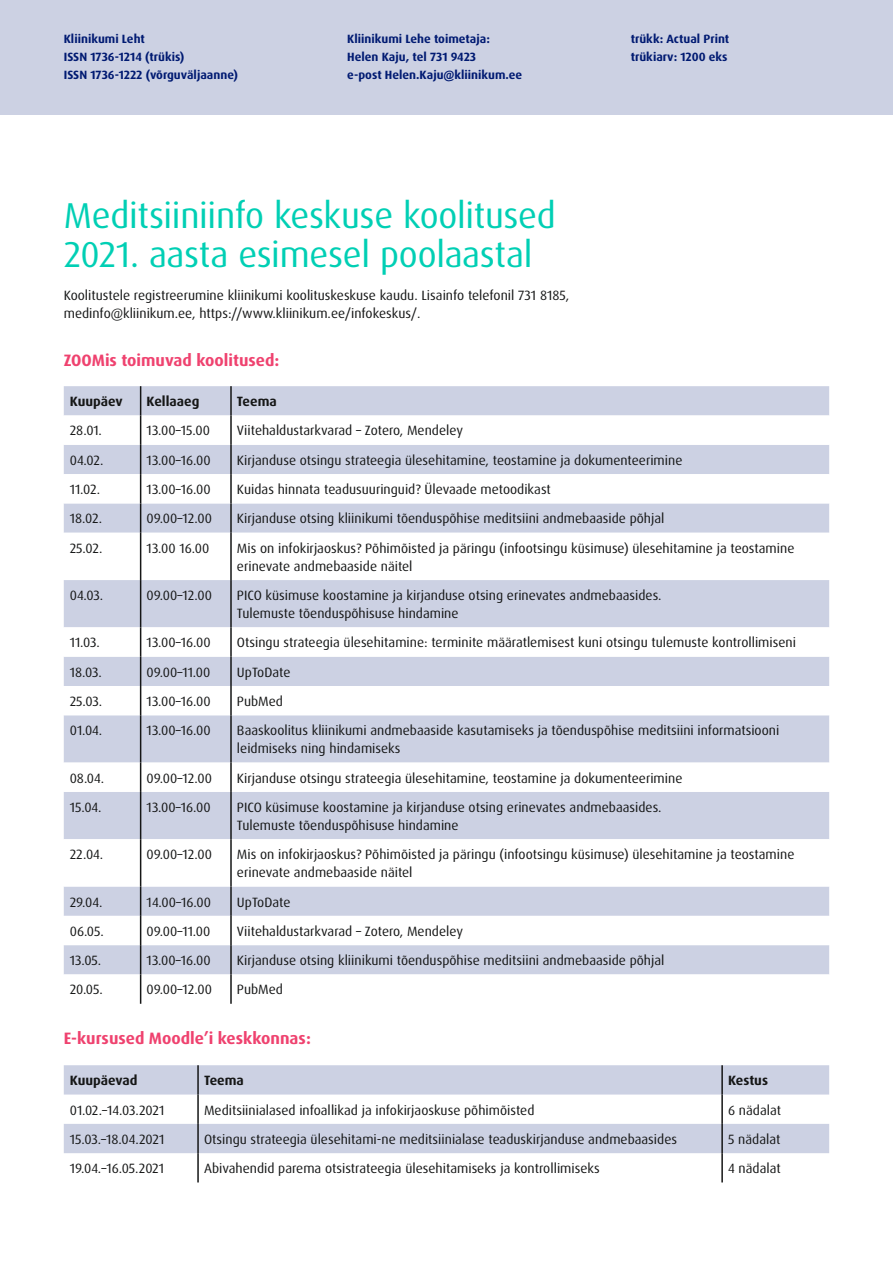
<style>
.page{position:relative;width:893px;height:1263px;background:#fff}
.page>*{position:absolute;margin:0;border:0;box-sizing:border-box;transform-origin:0 0}
.t1{font:36px/39px "Dax Pro";letter-spacing:-.01em;color:#00cfb4}
.t2{font:700 16.5px "Dax Pro";color:#ef426f}
.t3{font:13.5px/18px "Dax Pro";color:#151616}
.t4{font:700 13.5px "Dax Pro";color:#151616}
.t5{font:700 12px/18px "Dax Pro";color:#001a72}
</style>
<div class="page">
<div style="left:0;top:0;width:893px;height:115px;background:#ccd1e3"></div>
<div style="left:64px;top:386px;width:765px;height:29px;background:#ccd1e3"></div>
<svg style="left:64px;top:415px;width:765px;height:589px"></svg>
<svg style="left:140px;top:386px;width:1px;height:29px"></svg>
<hr style="left:230px;top:386px;width:2px;height:29px;background:#151616">
<hr style="left:140px;top:415px;width:1px;height:30px;background:#151616">
<hr style="left:230px;top:415px;width:2px;height:30px;background:#151616">
<hr style="left:230px;top:445px;width:2px;height:29px;background:#151616">
<svg style="left:140px;top:445px;width:1px;height:58px"></svg>
<hr style="left:230px;top:474px;width:2px;height:29px;background:#151616">
<hr style="left:140px;top:503px;width:1px;height:30px;background:#151616">
<hr style="left:230px;top:503px;width:2px;height:30px;background:#151616">
<hr style="left:140px;top:533px;width:1px;height:47px;background:#151616">
<hr style="left:230px;top:533px;width:2px;height:47px;background:#151616">
<hr style="left:140px;top:580px;width:1px;height:47px;background:#151616">
<hr style="left:230px;top:580px;width:2px;height:47px;background:#151616">
<hr style="left:140px;top:627px;width:1px;height:30px;background:#151616">
<hr style="left:230px;top:627px;width:2px;height:30px;background:#151616">
<hr style="left:230px;top:657px;width:2px;height:29px;background:#151616">
<svg style="left:140px;top:657px;width:1px;height:58px"></svg>
<hr style="left:230px;top:686px;width:2px;height:29px;background:#151616">
<hr style="left:140px;top:715px;width:1px;height:48px;background:#151616">
<hr style="left:230px;top:715px;width:2px;height:48px;background:#151616">
<svg style="left:140px;top:763px;width:1px;height:29px"></svg>
<hr style="left:230px;top:763px;width:2px;height:29px;background:#151616">
<hr style="left:140px;top:792px;width:1px;height:47px;background:#151616">
<hr style="left:230px;top:792px;width:2px;height:47px;background:#151616">
<hr style="left:140px;top:839px;width:1px;height:47px;background:#151616">
<hr style="left:230px;top:839px;width:2px;height:47px;background:#151616">
<hr style="left:140px;top:886px;width:1px;height:30px;background:#151616">
<hr style="left:230px;top:886px;width:2px;height:30px;background:#151616">
<hr style="left:230px;top:916px;width:2px;height:29px;background:#151616">
<svg style="left:140px;top:916px;width:1px;height:58px"></svg>
<hr style="left:230px;top:945px;width:2px;height:29px;background:#151616">
<hr style="left:140px;top:974px;width:1px;height:30px;background:#151616">
<hr style="left:230px;top:974px;width:2px;height:30px;background:#151616">
<svg style="left:64px;top:1065px;width:765px;height:88px;fill:#ccd1e3"></svg>
<hr style="left:197px;top:1065px;width:2px;height:29px;background:#151616">
<hr style="left:721px;top:1065px;width:2px;height:29px;background:#151616">
<hr style="left:197px;top:1094px;width:2px;height:30px;background:#151616">
<hr style="left:721px;top:1094px;width:2px;height:30px;background:#151616">
<hr style="left:197px;top:1124px;width:2px;height:29px;background:#151616">
<hr style="left:721px;top:1124px;width:2px;height:29px;background:#151616">
<hr style="left:197px;top:1153px;width:2px;height:29px;background:#151616">
<hr style="left:721px;top:1153px;width:2px;height:29px;background:#151616">
<p class="t5" style="left:64px;top:30px;width:176px">Kliinikumi Leht<br>ISSN 1736-1214 (trükis)<br>ISSN 1736-1222 (võrguväljaanne)</p>
<p class="t5" style="left:347px;top:30px;width:177px">Kliinikumi Lehe toimetaja:<br>Helen Kaju, tel 731 9423<br>e-post Helen.Kaju@kliinikum.ee</p>
<p class="t5" style="left:631px;top:30px;width:100px">trükk: Actual Print trükiarv: 1200 eks</p>
<h1 class="t1" style="left:64px;top:197px;width:494px">Meditsiiniinfo keskuse koolitused<br>2021. aasta esimesel poolaastal</h1>
<p class="t3" style="left:64px;top:287px;width:507px">Koolitustele registreerumine kliinikumi koolituskeskuse kaudu. Lisainfo telefonil 731 8185, medinfo@kliinikum.ee, https://www.kliinikum.ee/infokeskus/.</p>
<p class="t2" style="left:64px;top:350px;width:217px">ZOOMis toimuvad koolitused:</p>
<p class="t4" style="left:70px;top:393px;width:54px">Kuupäev</p>
<p class="t4" style="left:147px;top:393px;width:54px">Kellaaeg</p>
<p class="t4" style="left:237px;top:393px;width:41px">Teema</p>
<p class="t3" style="left:70px;top:422px;width:34px">28.01.</p>
<p class="t3" style="left:147px;top:422px;width:65px">13.00–15.00</p>
<p class="t3" style="left:237px;top:422px;width:227px">Viitehaldustarkvarad – Zotero, Mendeley</p>
<p class="t3" style="left:70px;top:451px;width:35px">04.02.</p>
<p class="t3" style="left:147px;top:451px;width:66px">13.00–16.00</p>
<p class="t3" style="left:237px;top:451px;width:447px">Kirjanduse otsingu strateegia ülesehitamine, teostamine ja dokumenteerimine</p>
<p class="t3" style="left:70px;top:480px;width:32px">11.02.</p>
<p class="t3" style="left:147px;top:480px;width:66px">13.00–16.00</p>
<p class="t3" style="left:237px;top:480px;width:315px">Kuidas hinnata teadusuuringuid? Ülevaade metoodikast</p>
<p class="t3" style="left:70px;top:510px;width:34px">18.02.</p>
<p class="t3" style="left:147px;top:510px;width:67px">09.00–12.00</p>
<p class="t3" style="left:237px;top:510px;width:429px">Kirjanduse otsing kliinikumi tõenduspõhise meditsiini andmebaaside põhjal</p>
<p class="t3" style="left:70px;top:539px;width:34px">25.02.</p>
<p class="t3" style="left:147px;top:539px;width:64px">13.00 16.00</p>
<p class="t3" style="left:237px;top:539px;width:559px">Mis on infokirjaoskus? Põhimõisted ja päringu (infootsingu küsimuse) ülesehitamine ja teostamine erinevate andmebaaside näitel</p>
<p class="t3" style="left:70px;top:586px;width:35px">04.03.</p>
<p class="t3" style="left:147px;top:586px;width:67px">09.00–12.00</p>
<p class="t3" style="left:237px;top:586px;width:426px">PICO küsimuse koostamine ja kirjanduse otsing erinevates andmebaasides.<br>Tulemuste tõenduspõhisuse hindamine</p>
<p class="t3" style="left:70px;top:634px;width:32px">11.03.</p>
<p class="t3" style="left:147px;top:634px;width:66px">13.00–16.00</p>
<p class="t3" style="left:237px;top:634px;width:561px">Otsingu strateegia ülesehitamine: terminite määratlemisest kuni otsingu tulemuste kontrollimiseni</p>
<p class="t3" style="left:70px;top:663px;width:34px">18.03.</p>
<p class="t3" style="left:147px;top:663px;width:65px">09.00–11.00</p>
<p class="t3" style="left:237px;top:663px;width:55px">UpToDate</p>
<p class="t3" style="left:70px;top:692px;width:34px">25.03.</p>
<p class="t3" style="left:147px;top:692px;width:66px">13.00–16.00</p>
<p class="t3" style="left:237px;top:692px;width:48px">PubMed</p>
<p class="t3" style="left:70px;top:722px;width:34px">01.04.</p>
<p class="t3" style="left:147px;top:722px;width:66px">13.00–16.00</p>
<p class="t3" style="left:237px;top:722px;width:544px">Baaskoolitus kliinikumi andmebaaside kasutamiseks ja tõenduspõhise meditsiini informatsiooni leidmiseks ning hindamiseks</p>
<p class="t3" style="left:70px;top:769px;width:36px">08.04.</p>
<p class="t3" style="left:147px;top:769px;width:67px">09.00–12.00</p>
<p class="t3" style="left:237px;top:769px;width:447px">Kirjanduse otsingu strateegia ülesehitamine, teostamine ja dokumenteerimine</p>
<p class="t3" style="left:70px;top:798px;width:33px">15.04.</p>
<p class="t3" style="left:147px;top:798px;width:66px">13.00–16.00</p>
<p class="t3" style="left:237px;top:798px;width:426px">PICO küsimuse koostamine ja kirjanduse otsing erinevates andmebaasides.<br>Tulemuste tõenduspõhisuse hindamine</p>
<p class="t3" style="left:70px;top:845px;width:35px">22.04.</p>
<p class="t3" style="left:147px;top:845px;width:67px">09.00–12.00</p>
<p class="t3" style="left:237px;top:845px;width:559px">Mis on infokirjaoskus? Põhimõisted ja päringu (infootsingu küsimuse) ülesehitamine ja teostamine erinevate andmebaaside näitel</p>
<p class="t3" style="left:70px;top:893px;width:34px">29.04.</p>
<p class="t3" style="left:147px;top:893px;width:66px">14.00–16.00</p>
<p class="t3" style="left:237px;top:893px;width:55px">UpToDate</p>
<p class="t3" style="left:70px;top:922px;width:36px">06.05.</p>
<p class="t3" style="left:147px;top:922px;width:65px">09.00–11.00</p>
<p class="t3" style="left:237px;top:922px;width:227px">Viitehaldustarkvarad – Zotero, Mendeley</p>
<p class="t3" style="left:70px;top:951px;width:33px">13.05.</p>
<p class="t3" style="left:147px;top:951px;width:66px">13.00–16.00</p>
<p class="t3" style="left:237px;top:951px;width:429px">Kirjanduse otsing kliinikumi tõenduspõhise meditsiini andmebaaside põhjal</p>
<p class="t3" style="left:70px;top:981px;width:35px">20.05.</p>
<p class="t3" style="left:147px;top:981px;width:67px">09.00–12.00</p>
<p class="t3" style="left:237px;top:981px;width:48px">PubMed</p>
<p class="t2" style="left:64px;top:1027px;width:249px">E-kursused Moodle’i keskkonnas:</p>
<p class="t4" style="left:70px;top:1072px;width:69px">Kuupäevad</p>
<p class="t4" style="left:204px;top:1072px;width:41px">Teema</p>
<p class="t4" style="left:728px;top:1072px;width:41px">Kestus</p>
<p class="t3" style="left:70px;top:1101px;width:96px">01.02.–14.03.2021</p>
<p class="t3" style="left:204px;top:1101px;width:332px">Meditsiinialased infoallikad ja infokirjaoskuse põhimõisted</p>
<p class="t3" style="left:728px;top:1101px;width:54px">6 nädalat</p>
<p class="t3" style="left:70px;top:1130px;width:96px">15.03.–18.04.2021</p>
<p class="t3" style="left:204px;top:1130px;width:474px">Otsingu strateegia ülesehitami-ne meditsiinialase teaduskirjanduse andmebaasides</p>
<p class="t3" style="left:728px;top:1130px;width:54px">5 nädalat</p>
<p class="t3" style="left:70px;top:1159px;width:96px">19.04.–16.05.2021</p>
<p class="t3" style="left:204px;top:1159px;width:397px">Abivahendid parema otsistrateegia ülesehitamiseks ja kontrollimiseks</p>
<p class="t3" style="left:728px;top:1159px;width:54px">4 nädalat</p>
</div>
